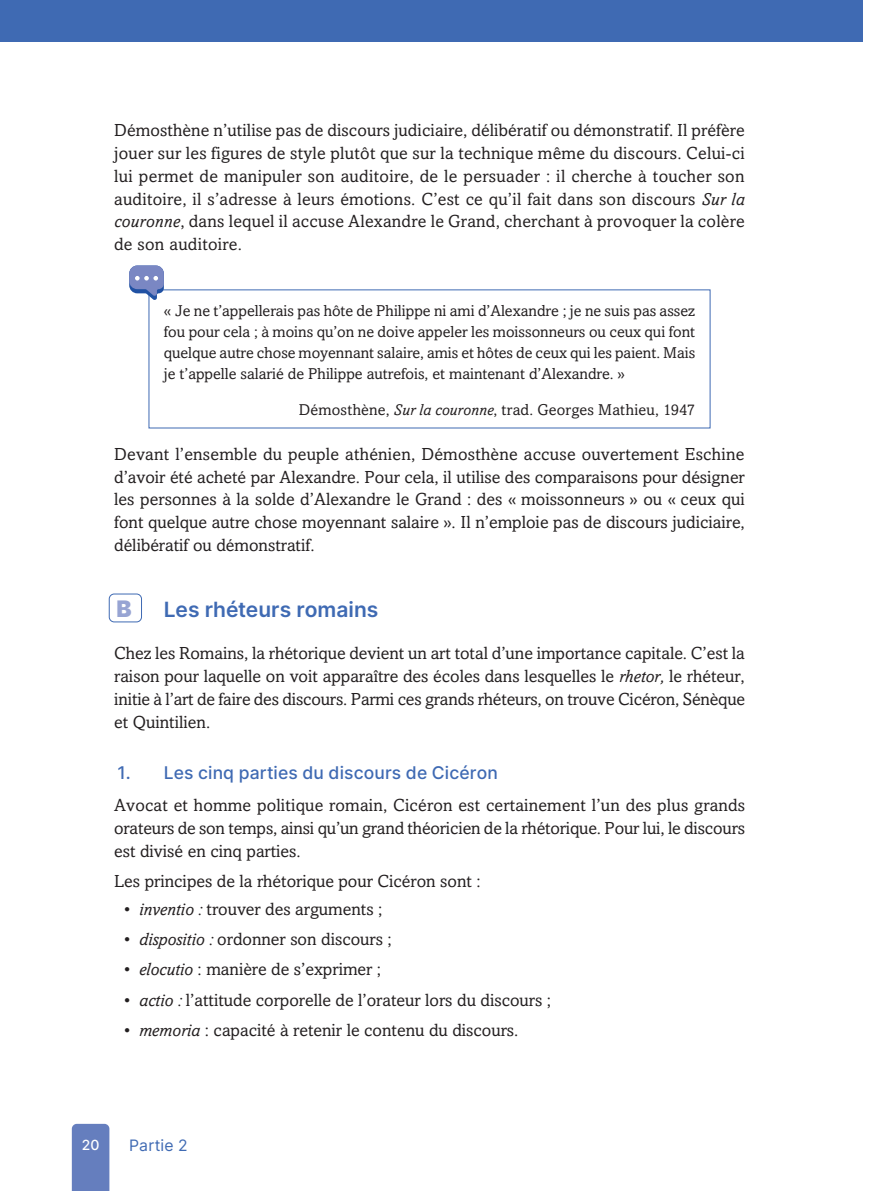
<style>
.page{position:relative;width:869px;height:1191px;background:#fff}
.page>*{position:absolute;margin:0;border:0;box-sizing:border-box;transform-origin:0 0}
.t1{font:900 22.75px "Inter";color:#97a4d3}
.t2{font:600 21px "Inter";color:#3f6ab3}
.t3{font:17.5px/22.8px "Amasis MT Std";color:#231f20;text-align:justify}
.t4{font:500 17.5px "Inter";letter-spacing:.005em;color:#3f6ab3}
.t5{font:15.75px/21px "Amasis MT Std";color:#231f20;text-align:justify}
.t6{font:15.75px "Inter";letter-spacing:.015em;color:#3f6ab3}
.t7{font:500 14px "Inter";color:#fff}
.s1{font-style:italic}
</style>
<div class="page">
<div style="left:0;top:0;width:861px;height:41px;background:#3f6ab3"></div>
<div style="left:72px;top:1123px;width:37px;height:68px;background:#657ebe"></div>
<div style="left:109px;top:593px;width:33px;height:29px;border:1px solid #3f6ab3;border-radius:5px"></div>
<svg style="left:129px;top:265px;width:35px;height:35px"></svg>
<p class="t3" style="left:114px;top:119px;width:632px">Démosthène n’utilise pas de discours judiciaire, délibératif ou démonstratif. Il préfère jouer sur les figures de style plutôt que sur la technique même du discours. Celui-ci lui permet de manipuler son auditoire, de le persuader : il cherche à toucher son auditoire, il s’adresse à leurs émotions. C’est ce qu’il fait dans son discours <span class="s1">Sur la couronne</span>, dans lequel il accuse Alexandre le Grand, cherchant à provoquer la colère de son auditoire.</p>
<p class="t5" style="left:164px;top:300px;width:532px">« Je ne t’appellerais pas hôte de Philippe ni ami d’Alexandre ; je ne suis pas assez fou pour cela ; à moins qu’on ne doive appeler les moissonneurs ou ceux qui font quelque autre chose moyennant salaire, amis et hôtes de ceux qui les paient. Mais je t’appelle salarié de Philippe autrefois, et maintenant d’Alexandre. »</p>
<p class="t5" style="left:299px;top:399px;width:397px">Démosthène, <span class="s1">Sur la couronne</span>, trad. Georges Mathieu, 1947</p>
<p class="t3" style="left:114px;top:442px;width:632px">Devant l’ensemble du peuple athénien, Démosthène accuse ouvertement Eschine d’avoir été acheté par Alexandre. Pour cela, il utilise des comparaisons pour désigner les personnes à la solde d’Alexandre le Grand : des « moissonneurs » ou « ceux qui font quelque autre chose moyennant salaire ». Il n’emploie pas de discours judiciaire, délibératif ou démonstratif.</p>
<h1 class="t1" style="left:116px;top:592px;width:17px">B</h1>
<p class="t2" style="left:164px;top:594px;width:216px">Les rhéteurs romains</p>
<p class="t3" style="left:114px;top:642px;width:632px">Chez les Romains, la rhétorique devient un art total d’une importance capitale. C’est la raison pour laquelle on voit apparaître des écoles dans lesquelles le <span class="s1">rhetor,</span> le rhéteur, initie à l’art de faire des discours. Parmi ces grands rhéteurs, on trouve Cicéron, Sénèque et Quintilien.</p>
<p class="t4" style="left:117px;top:759px;width:382px">1. Les cinq parties du discours de Cicéron</p>
<p class="t3" style="left:114px;top:794px;width:632px">Avocat et homme politique romain, Cicéron est certainement l’un des plus grands orateurs de son temps, ainsi qu’un grand théoricien de la rhétorique. Pour lui, le discours est divisé en cinq parties.</p>
<p class="t3" style="left:114px;top:870px;width:368px">Les principes de la rhétorique pour Cicéron sont :</p>
<p class="t3" style="left:124px;top:897px;width:259px">• <span class="s1">inventio :</span> trouver des arguments ;</p>
<p class="t3" style="left:124px;top:927px;width:269px">• <span class="s1">dispositio :</span> ordonner son discours ;</p>
<p class="t3" style="left:124px;top:958px;width:258px">• <span class="s1">elocutio</span> : manière de s’exprimer ;</p>
<p class="t3" style="left:124px;top:988px;width:428px">• <span class="s1">actio :</span> l’attitude corporelle de l’orateur lors du discours ;</p>
<p class="t3" style="left:124px;top:1018px;width:395px">• <span class="s1">memoria</span> : capacité à retenir le contenu du discours.</p>
<p class="t7" style="left:82px;top:1134px;width:19px">20</p>
<p class="t6" style="left:129px;top:1133px;width:60px">Partie 2</p>
</div>
